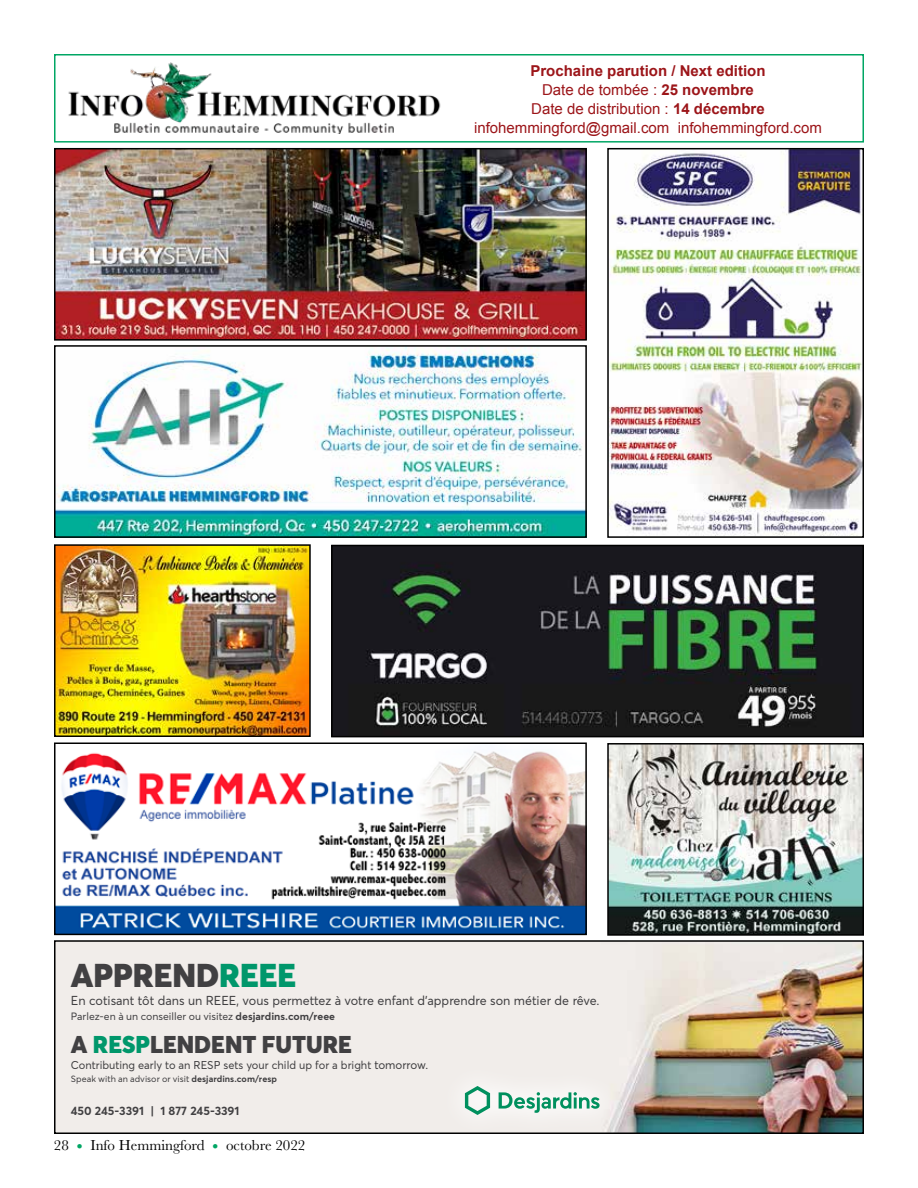
<style>
.page{position:relative;width:918px;height:1188px;background:#fff}
.page>*{position:absolute;margin:0;border:0;box-sizing:border-box;transform-origin:0 0}
.t1{font:900 32.7px "Averta";color:#414042}
.t2{font:900 24px "Averta";color:#414042}
.t3{font:15px/18.9px "Arial";color:#9c1519;text-align:center}
.t4{font:15px "Baskerville";color:#000}
.t5{font:12.75px "Averta";color:#414042}
.t6{font:700 12px "Averta";letter-spacing:-.01em;color:#414042}
.t7{font:11.25px "Averta";color:#414042}
.t8{font:10.5px "Averta";color:#414042}
.t9{font:9px "Averta";letter-spacing:.005em;color:#414042}
.s1{font-weight:700}
.s2{color:#00976b}
.s3{font-size:11.7px}
.s4{font-size:18px;color:#00a664}
</style>
<div class="page">
<div style="left:54px;top:54px;width:810px;height:89px;border:2px solid #00a664"></div>
<img style="left:610px;top:746px;width:251px;height:187px">
<div style="left:607px;top:743px;width:257px;height:193px;border:2px solid #000"></div>
<img style="left:57px;top:751px;width:527px;height:181px">
<div style="left:54px;top:742px;width:533px;height:193px;border:2px solid #000"></div>
<img style="left:57px;top:547px;width:251px;height:187px">
<div style="left:54px;top:544px;width:257px;height:193px;border:2px solid #000"></div>
<img style="left:68px;top:62px;width:373px;height:71px">
<img style="left:334px;top:548px;width:527px;height:186px">
<div style="left:331px;top:545px;width:533px;height:192px;border:2px solid #000"></div>
<img style="left:610px;top:151px;width:251px;height:384px">
<div style="left:607px;top:148px;width:257px;height:390px;border:2px solid #000"></div>
<img style="left:57px;top:151px;width:527px;height:187px">
<div style="left:54px;top:148px;width:533px;height:193px;border:2px solid #000"></div>
<img style="left:57px;top:348px;width:527px;height:187px">
<div style="left:54px;top:345px;width:533px;height:193px;border:2px solid #000"></div>
<img style="left:57px;top:943px;width:804px;height:188px">
<div style="left:440px;top:1062px;width:184px;height:71px;background:#f2eeeb"></div>
<svg style="left:465px;top:1086px;width:25px;height:29px"></svg>
<svg style="left:499px;top:1092px;width:101px;height:21px"></svg>
<div style="left:54px;top:940px;width:810px;height:194px;border:2px solid #000"></div>
<p class="t3" style="left:474px;top:62px;width:349px"><span class="s1">Prochaine parution / Next edition<br></span>Date de tombée : <span class="s1">25 novembre<br></span>Date de distribution : <span class="s1">14 décembre </span>infohemmingford@gmail.com infohemmingford.com</p>
<h1 class="t1" style="left:71px;top:955px;width:227px">APPREND<span class="s2">REEE</span></h1>
<p class="t5" style="left:71px;top:993px;width:530px">En cotisant tôt dans un REEE, vous permettez à votre enfant d’apprendre son métier de rêve.</p>
<p class="t8" style="left:71px;top:1010px;width:266px">Parlez-en à un conseiller ou visitez <span class="s1">desjardins.com/reee</span></p>
<h2 class="t2" style="left:71px;top:1029px;width:283px">A <span class="s2">RESP</span>LENDENT FUTURE</h2>
<p class="t7" style="left:71px;top:1058px;width:359px">Contributing early to an RESP sets your child up for a bright <span class="s3">tomorrow.</span></p>
<p class="t6" style="left:71px;top:1103px;width:170px">450 245-3391 | 1 877 245-3391</p>
<p class="t9" style="left:71px;top:1074px;width:208px">Speak with an advisor or visit <span class="s1">desjardins.com/resp</span></p>
<p class="t4" style="left:54px;top:1136px;width:253px">28 <span class="s4">•</span> Info Hemmingford <span class="s4">•</span> octobre 2022</p>
</div>
